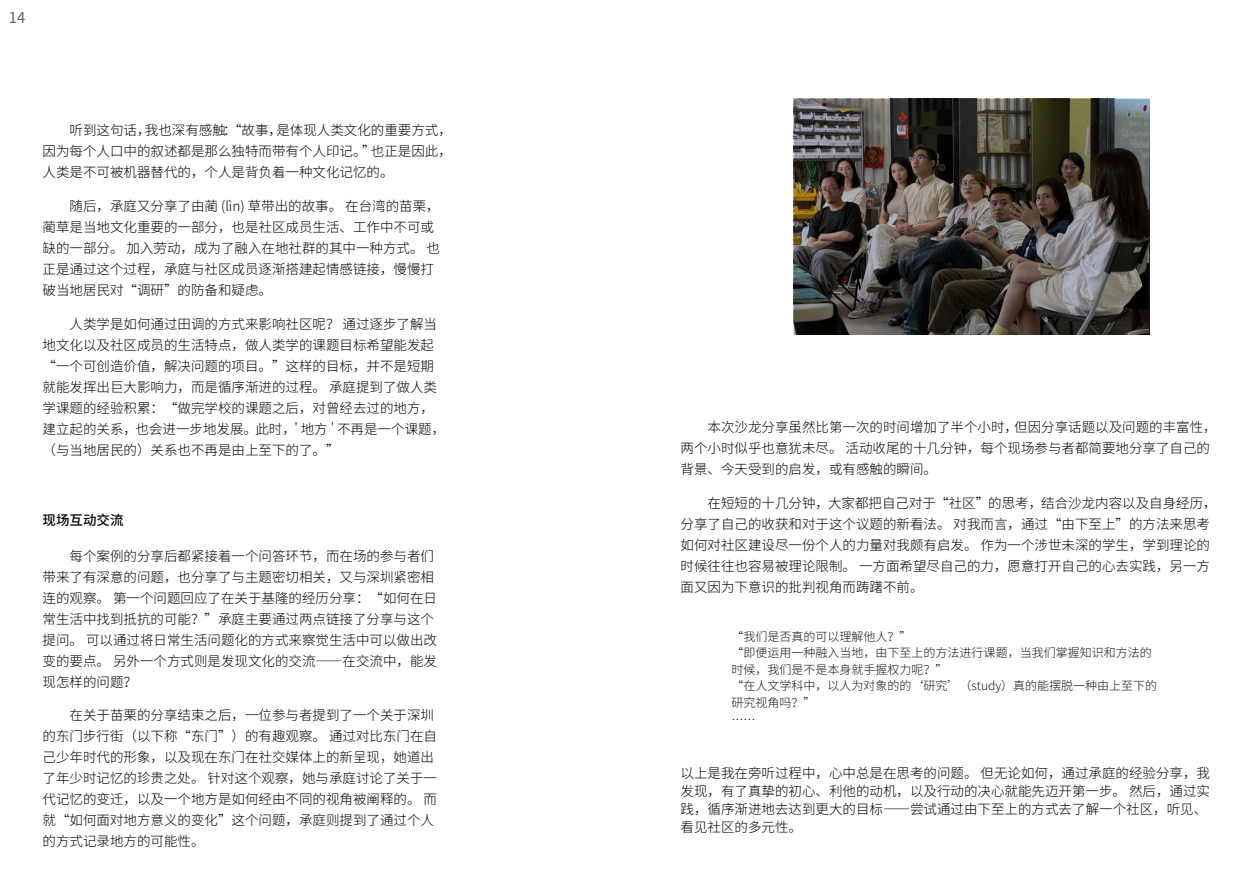
<style>
.page{position:relative;width:1259px;height:893px;background:#fff}
.page>*{position:absolute;margin:0;border:0;box-sizing:border-box;transform-origin:0 0}
.t1{font:15px "Source Han Sans CN";color:#636363}
.t2{font:300 13.5px/21px "Source Han Sans CN";color:#000}
.t3{font:500 13.5px "Source Han Sans CN";color:#000}
.t4{font:300 12px/16.6px "Source Han Sans CN";color:#171414}
</style>
<div class="page">
<img style="left:794px;top:99px;width:355px;height:235px">
<p class="t1" style="left:9px;top:9px;width:18px">14</p>
<p class="t2" style="left:43px;top:120px;width:411px;text-align:justify;text-indent:27px">听到这句话，我也深有感触：“故事，是体现人类文化的重要方式，因为每个人口中的叙述都是那么独特而带有个人印记。”也正是因此，人类是不可被机器替代的，个人是背负着一种文化记忆的。</p>
<p class="t2" style="left:43px;top:196px;width:399px;text-indent:27px">随后，承庭又分享了由蔺 (lìn) 草带出的故事。 在台湾的苗栗，蔺草是当地文化重要的一部分，也是社区成员生活、工作中不可或缺的一部分。 加入劳动，成为了融入在地社群的其中一种方式。 也正是通过这个过程，承庭与社区成员逐渐搭建起情感链接，慢慢打破当地居民对“调研”的防备和疑虑。</p>
<p class="t2" style="left:43px;top:314px;width:404px;text-indent:27px">人类学是如何通过田调的方式来影响社区呢？ 通过逐步了解当地文化以及社区成员的生活特点，做人类学的课题目标希望能发起“一个可创造价值，解决问题的项目。”这样的目标，并不是短期就能发挥出巨大影响力，而是循序渐进的过程。 承庭提到了做人类学课题的经验积累：“做完学校的课题之后，对曾经去过的地方，建立起的关系，也会进一步地发展。此时，' 地方 ' 不再是一个课题，（与当地居民的）关系也不再是由上至下的了。”</p>
<p class="t3" style="left:43px;top:512px;width:82px">现场互动交流</p>
<p class="t2" style="left:43px;top:545px;width:396px;text-indent:27px">每个案例的分享后都紧接着一个问答环节，而在场的参与者们带来了有深意的问题，也分享了与主题密切相关，又与深圳紧密相连的观察。 第一个问题回应了在关于基隆的经历分享：“如何在日常生活中找到抵抗的可能？”承庭主要通过两点链接了分享与这个提问。 可以通过将日常生活问题化的方式来察觉生活中可以做出改变的要点。 另外一个方式则是发现文化的交流——在交流中，能发现怎样的问题？</p>
<p class="t2" style="left:43px;top:705px;width:396px;text-indent:27px">在关于苗栗的分享结束之后，一位参与者提到了一个关于深圳的东门步行街（以下称“东门”）的有趣观察。 通过对比东门在自己少年时代的形象，以及现在东门在社交媒体上的新呈现，她道出了年少时记忆的珍贵之处。 针对这个观察，她与承庭讨论了关于一代记忆的变迁，以及一个地方是如何经由不同的视角被阐释的。 而就“如何面对地方意义的变化”这个问题，承庭则提到了通过个人的方式记录地方的可能性。</p>
<p class="t2" style="left:680px;top:417px;width:538px;text-indent:27px">本次沙龙分享虽然比第一次的时间增加了半个小时，但因分享话题以及问题的丰富性，两个小时似乎也意犹未尽。 活动收尾的十几分钟，每个现场参与者都简要地分享了自己的背景、今天受到的启发，或有感触的瞬间。</p>
<p class="t2" style="left:680px;top:492px;width:538px;text-indent:27px">在短短的十几分钟，大家都把自己对于“社区”的思考，结合沙龙内容以及自身经历，分享了自己的收获和对于这个议题的新看法。 对我而言，通过“由下至上”的方法来思考如何对社区建设尽一份个人的力量对我颇有启发。 作为一个涉世未深的学生，学到理论的时候往往也容易被理论限制。 一方面希望尽自己的力，愿意打开自己的心去实践，另一方面又因为下意识的批判视角而踌躇不前。</p>
<p class="t4" style="left:731px;top:628px;width:427px">“我们是否真的可以理解他人？”<br>“即便运用一种融入当地，由下至上的方法进行课题，当我们掌握知识和方法的时候，我们是不是本身就手握权力呢？”<br>“在人文学科中，以人为对象的的‘研究’（study）真的能摆脱一种由上至下的研究视角吗？”<br>……</p>
<p class="t2" style="left:680px;top:765px;width:531px;line-height:18px">以上是我在旁听过程中，心中总是在思考的问题。 但无论如何，通过承庭的经验分享，我发现，有了真挚的初心、利他的动机，以及行动的决心就能先迈开第一步。 然后，通过实践，循序渐进地去达到更大的目标——尝试通过由下至上的方式去了解一个社区，听见、看见社区的多元性。</p>
</div>
